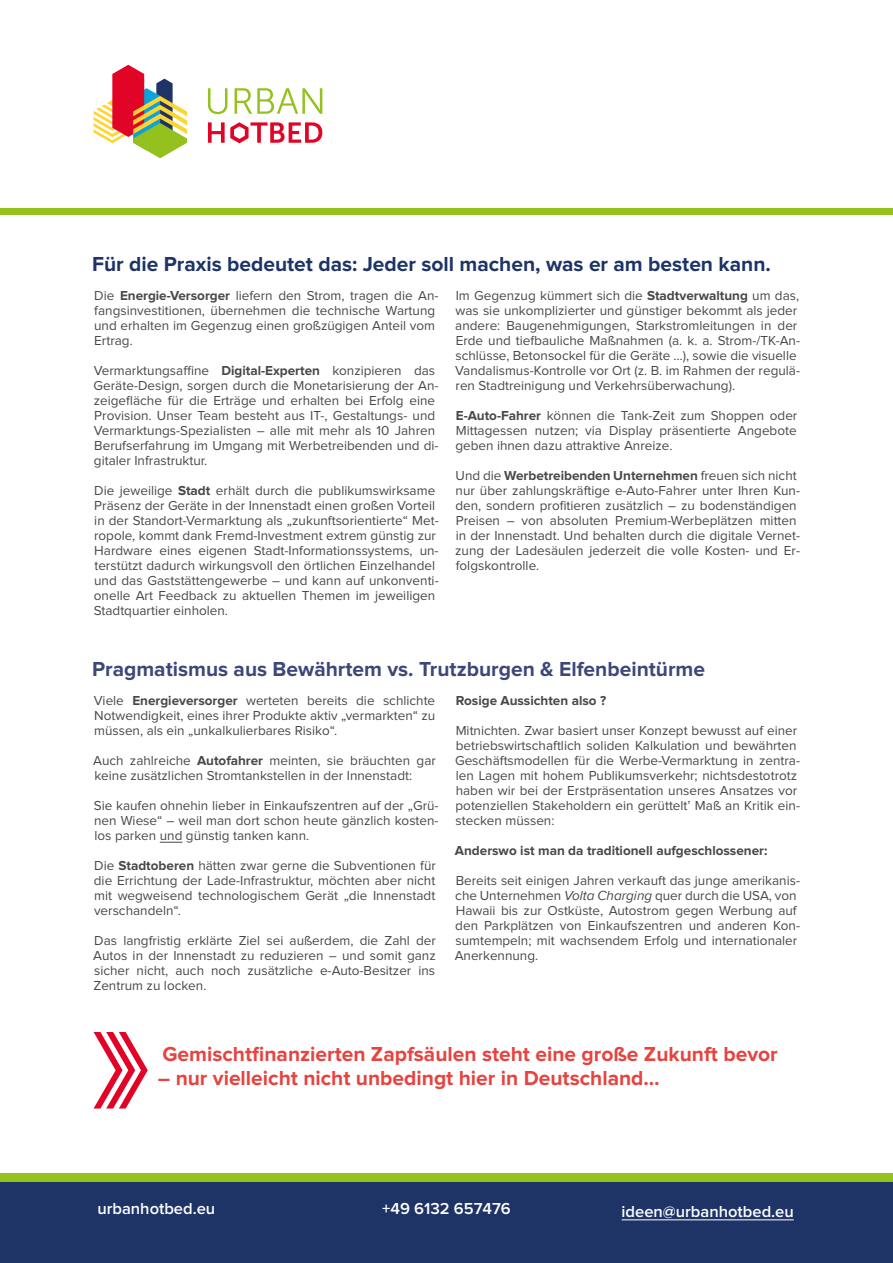
<style>
.page{position:relative;width:893px;height:1263px;background:#fff}
.page>*{position:absolute;margin:0;border:0;box-sizing:border-box;transform-origin:0 0}
.t1{font:700 21px "Proxima Nova";color:#e7433f}
.t2{font:700 21px "Proxima Nova";color:#1e3467}
.t3{font:700 21px "Proxima Nova";color:#3d4878}
.t4{font:600 16.5px "Proxima Nova";color:#fff}
.t5{font:13.5px/15px "Proxima Nova";color:#484847}
.t6{font:700 13.5px "Proxima Nova";color:#484847}
.s1{font-weight:700}
.s2{font-style:italic}
</style>
<div class="page">
<div style="left:0;top:1182px;width:893px;height:81px;background:#1e3467"></div>
<div style="left:0;top:208px;width:893px;height:7px;background:#94c11e"></div>
<div style="left:0;top:1174px;width:893px;height:8px;background:#94c11e"></div>
<hr style="left:622px;top:1219px;width:172px;height:1px;background:#fff">
<svg style="left:208px;top:88px;width:19px;height:26px"></svg>
<svg style="left:235px;top:88px;width:87px;height:26px"></svg>
<svg style="left:208px;top:122px;width:114px;height:21px"></svg>
<svg style="left:94px;top:65px;width:93px;height:93px"></svg>
<svg style="left:94px;top:1032px;width:54px;height:76px"></svg>
<svg style="left:160px;top:842px;width:22px;height:1px"></svg>
<h1 class="t2" style="left:92px;top:255px;width:680px">Für die Praxis bedeutet das: Jeder soll machen, was er am besten kann.</h1>
<p class="t5" style="left:94px;top:289px;width:346px">Die <span class="s1">Energie-Versorger</span> liefern den Strom, tragen die An&shy;fangsinvestitionen, übernehmen die technische Wartung und erhalten im Gegenzug einen großzügigen Anteil vom Ertrag.</p>
<p class="t5" style="left:94px;top:364px;width:347px">Vermarktungsaffine <span class="s1">Digital-Experten</span> konzipieren das Geräte-Design, sorgen durch die Monetarisierung der An&shy;zeigefläche für die Erträge und erhalten bei Erfolg eine Provision. Unser Team besteht aus IT-, Gestaltungs- und Vermarktungs-Spezialisten – alle mit mehr als 10 Jahren Berufserfahrung im Umgang mit Werbetreibenden und di&shy;gitaler Infrastruktur.</p>
<p class="t5" style="left:94px;top:484px;width:346px">Die jeweilige <span class="s1">Stadt</span> erhält durch die publikumswirksame Präsenz der Geräte in der Innenstadt einen großen Vorteil in der Standort-Vermarktung als „zukunftsorientierte“ Met&shy;ropole, kommt dank Fremd-Investment extrem günstig zur Hardware eines eigenen Stadt-Informationssystems, un&shy;terstützt dadurch wirkungsvoll den örtlichen Einzelhandel und das Gaststättengewerbe – und kann auf unkonventi&shy;onelle Art Feedback zu aktuellen Themen im jeweiligen Stadtquartier einholen.</p>
<p class="t5" style="left:455px;top:289px;width:346px">Im Gegenzug kümmert sich die <span class="s1">Stadtverwaltung</span> um das, was sie unkomplizierter und günstiger bekommt als jeder andere: Baugenehmigungen, Starkstromleitungen in der Erde und tiefbauliche Maßnahmen (a. k. a. Strom-/TK-An&shy;schlüsse, Betonsockel für die Geräte …), sowie die visuelle Vandalismus-Kontrolle vor Ort (z. B. im Rahmen der regulä&shy;ren Stadtreinigung und Verkehrsüberwachung).</p>
<p class="t5" style="left:455px;top:409px;width:344px;text-align:justify"><span class="s1">E-Auto-Fahrer</span> können die Tank-Zeit zum Shoppen oder Mittagessen nutzen; via Display präsentierte Angebote geben ihnen dazu attraktive Anreize.</p>
<p class="t5" style="left:455px;top:469px;width:346px">Und die <span class="s1">Werbetreibenden Unternehmen</span> freuen sich nicht nur über zahlungskräftige e-Auto-Fahrer unter Ihren Kun&shy;den, sondern profitieren zusätzlich – zu bodenständigen Preisen – von absoluten Premium-Werbeplätzen mitten in der Innenstadt. Und behalten durch die digitale Vernet&shy;zung der Ladesäulen jederzeit die volle Kosten- und Er&shy;folgskontrolle.</p>
<h1 class="t3" style="left:92px;top:659px;width:615px">Pragmatismus aus Bewährtem vs. Trutzburgen &amp; Elfenbeintürme</h1>
<p class="t5" style="left:94px;top:694px;width:343px;text-align:justify">Viele <span class="s1">Energieversorger</span> werteten bereits die schlichte Notwendigkeit, eines ihrer Produkte aktiv „vermarkten“ zu müssen, als ein „unkalkulierbares Risiko“.</p>
<p class="t5" style="left:93px;top:754px;width:344px">Auch zahlreiche <span class="s1">Autofahrer</span> meinten, sie bräuchten gar keine zusätzlichen Stromtankstellen in der Innenstadt:</p>
<p class="t5" style="left:94px;top:799px;width:346px;text-align:justify">Sie kaufen ohnehin lieber in Einkaufszentren auf der „Grü&shy;nen Wiese“ – weil man dort schon heute gänzlich kosten&shy;los parken und günstig tanken kann.</p>
<p class="t5" style="left:94px;top:859px;width:344px;text-align:justify">Die <span class="s1">Stadtoberen</span> hätten zwar gerne die Subventionen für die Errichtung der Lade-Infrastruktur, möchten aber nicht mit wegweisend technologischem Gerät „die Innenstadt verschandeln“.</p>
<p class="t5" style="left:93px;top:934px;width:344px;text-align:justify">Das langfristig erklärte Ziel sei außerdem, die Zahl der Autos in der Innenstadt zu reduzieren – und somit ganz sicher nicht, auch noch zusätzliche e-Auto-Besitzer ins Zentrum zu locken.</p>
<p class="t6" style="left:456px;top:695px;width:152px">Rosige Aussichten also ?</p>
<p class="t5" style="left:455px;top:724px;width:347px">Mitnichten. Zwar basiert unser Konzept bewusst auf einer betriebswirtschaftlich soliden Kalkulation und bewährten Geschäftsmodellen für die Werbe-Vermarktung in zentra&shy;len Lagen mit hohem Publikumsverkehr; nichtsdestotrotz haben wir bei der Erstpräsentation unseres Ansatzes vor potenziellen Stakeholdern ein gerüttelt’ Maß an Kritik ein&shy;stecken müssen:</p>
<p class="t6" style="left:455px;top:845px;width:314px">Anderswo ist man da traditionell aufgeschlossener:</p>
<p class="t5" style="left:455px;top:874px;width:347px">Bereits seit einigen Jahren verkauft das junge amerikanis&shy;che Unternehmen <span class="s2">Volta Charging</span> quer durch die USA, von Hawaii bis zur Ostküste, Autostrom gegen Werbung auf den Parkplätzen von Einkaufszentren und anderen Kon&shy;sumtempeln; mit wachsendem Erfolg und internationaler Anerkennung.</p>
<h1 class="t1" style="left:163px;top:1045px;width:617px">Gemischtfinanzierten Zapfsäulen steht eine große Zukunft bevor</h1>
<h1 class="t1" style="left:158px;top:1069px;width:503px">– nur vielleicht nicht unbedingt hier in Deutschland…</h1>
<p class="t4" style="left:97px;top:1201px;width:119px">urbanhotbed.eu</p>
<p class="t4" style="left:382px;top:1201px;width:130px">+49 6132 657476</p>
<p class="t4" style="left:622px;top:1204px;width:174px">ideen@urbanhotbed.eu</p>
</div>
